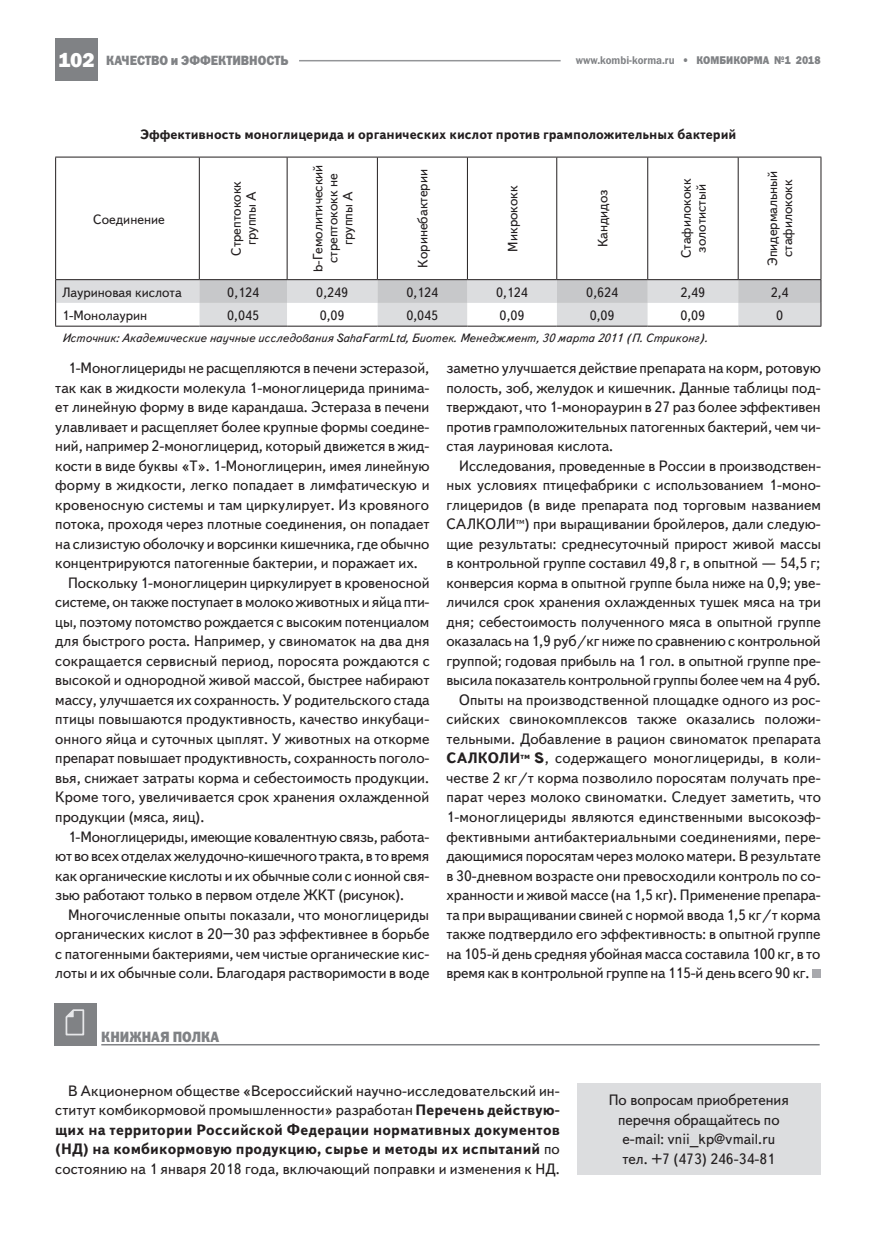
<style>
.page{position:relative;width:893px;height:1234px;background:#fff}
.page>*{position:absolute;margin:0;border:0;box-sizing:border-box;transform-origin:0 0}
.Osnovnoy_text-10-13{font:15px/19.5px "Text Book C";color:#231f20;text-align:justify}
.Zagolovok{font:15px "Franklin Gothic Heavy C";color:#808285;scale:.9 1}
.Tablica_new{font:13.5px/15px "Text Book C";color:#231f20;text-align:center}
.Zagolovok_Tablitsa_n{font:700 13.5px "Text Book C";color:#231f20}
.t1{font:13.5px "Franklin Gothic Heavy C";color:#808285;scale:.9 1}
.Tablica_new-2{font:italic 12px "Text Book C";color:#231f20}
.t2{font:11.25px "Franklin Gothic Demi C";color:#808285;scale:.9 1}
.t3{font:11.25px "Franklin Gothic Heavy C";color:#808285;scale:.9 1}
.s1{font-family:"Franklin Gothic";font-weight:800;font-size:21px;color:#fff}
.s2{font-family:"Franklin Gothic Heavy C"}
.s3{font-weight:700}
</style>
<div class="page">
<div style="left:55px;top:39px;width:43px;height:42px;background:#808285"></div>
<hr style="left:299px;top:60px;width:262px;height:1px;background:#939598">
<div style="left:577px;top:1082px;width:244px;height:92px;background:#dcdddf"></div>
<svg style="left:55px;top:279px;width:767px;height:47px"></svg>
<hr style="left:55px;top:326px;width:144px;height:1px;background:#231f20">
<hr style="left:199px;top:326px;width:88px;height:1px;background:#231f20">
<hr style="left:287px;top:326px;width:90px;height:1px;background:#231f20">
<hr style="left:377px;top:326px;width:90px;height:1px;background:#231f20">
<hr style="left:467px;top:326px;width:90px;height:1px;background:#231f20">
<hr style="left:557px;top:326px;width:91px;height:1px;background:#231f20">
<hr style="left:648px;top:326px;width:90px;height:1px;background:#231f20">
<hr style="left:738px;top:326px;width:83px;height:1px;background:#231f20">
<hr style="left:55px;top:157px;width:144px;height:1px;background:#231f20">
<hr style="left:55px;top:157px;width:1px;height:122px;background:#231f20">
<hr style="left:199px;top:157px;width:88px;height:1px;background:#231f20">
<hr style="left:199px;top:157px;width:1px;height:122px;background:#231f20">
<hr style="left:287px;top:157px;width:90px;height:1px;background:#231f20">
<hr style="left:287px;top:157px;width:1px;height:122px;background:#231f20">
<hr style="left:377px;top:157px;width:90px;height:1px;background:#231f20">
<hr style="left:377px;top:157px;width:1px;height:122px;background:#231f20">
<hr style="left:467px;top:157px;width:90px;height:1px;background:#231f20">
<hr style="left:467px;top:157px;width:1px;height:122px;background:#231f20">
<hr style="left:557px;top:157px;width:91px;height:1px;background:#231f20">
<hr style="left:556px;top:157px;width:1px;height:122px;background:#231f20">
<hr style="left:648px;top:157px;width:90px;height:1px;background:#231f20">
<hr style="left:647px;top:157px;width:1px;height:122px;background:#231f20">
<hr style="left:738px;top:157px;width:83px;height:1px;background:#231f20">
<hr style="left:738px;top:157px;width:1px;height:122px;background:#231f20">
<hr style="left:821px;top:157px;width:1px;height:122px;background:#231f20">
<hr style="left:55px;top:279px;width:144px;height:1px;background:#231f20">
<hr style="left:199px;top:279px;width:88px;height:1px;background:#231f20">
<hr style="left:287px;top:279px;width:90px;height:1px;background:#231f20">
<hr style="left:377px;top:279px;width:90px;height:1px;background:#231f20">
<hr style="left:467px;top:279px;width:90px;height:1px;background:#231f20">
<hr style="left:557px;top:279px;width:91px;height:1px;background:#231f20">
<hr style="left:648px;top:279px;width:90px;height:1px;background:#231f20">
<hr style="left:738px;top:279px;width:83px;height:1px;background:#231f20">
<div style="left:812px;top:969px;width:9px;height:8px;background:#a8a9ad"></div>
<div style="left:54px;top:1002px;width:43px;height:43px;background:#808285"></div>
<svg style="left:66px;top:1009px;width:19px;height:27px"></svg>
<hr style="left:101px;top:1043px;width:719px;height:2px;background:#808285">
<p class="t1" style="left:58px;top:53px;width:258px"><span class="s1">102</span> качество и эффективность</p>
<p class="t2" style="left:576px;top:54px;width:176px">www.kombi-korma.ru <span class="s2">• КОМБИКО</span></p>
<p class="t3" style="left:747px;top:54px;width:83px">РМА №1 2018</p>
<p class="Zagolovok_Tablitsa_n" style="left:140px;top:126px;width:598px">Эффективность моноглицерида и органических кислот против грамположительных бактерий</p>
<p class="Tablica_new" style="left:93px;top:212px;width:73px">Соединение</p>
<p class="Tablica_new" style="left:229px;top:256px;width:77px;rotate:-90deg">Стрептококк</p>
<p class="Tablica_new" style="left:244px;top:245px;width:55px;rotate:-90deg">группы А</p>
<p class="Tablica_new" style="left:311px;top:272px;width:109px;rotate:-90deg">b-Гемолитический стрептококк не группы A</p>
<p class="Tablica_new" style="left:416px;top:267px;width:100px;rotate:-90deg">Коринебактерии</p>
<p class="Tablica_new" style="left:505px;top:251px;width:68px;rotate:-90deg">Микрококк</p>
<p class="Tablica_new" style="left:596px;top:247px;width:59px;rotate:-90deg">Кандидоз</p>
<p class="Tablica_new" style="left:679px;top:258px;width:81px;rotate:-90deg">Стафилококк золотистый</p>
<p class="Tablica_new" style="left:765px;top:266px;width:97px;rotate:-90deg">Эпидермальный стафилококк</p>
<p class="Tablica_new" style="left:62px;top:284px;width:121px">Лауриновая кислота</p>
<p class="Tablica_new" style="left:227px;top:284px;width:33px">0,124</p>
<p class="Tablica_new" style="left:316px;top:284px;width:33px">0,249</p>
<p class="Tablica_new" style="left:406px;top:284px;width:33px">0,124</p>
<p class="Tablica_new" style="left:496px;top:284px;width:33px">0,124</p>
<p class="Tablica_new" style="left:586px;top:284px;width:33px">0,624</p>
<p class="Tablica_new" style="left:680px;top:284px;width:26px">2,49</p>
<p class="Tablica_new" style="left:771px;top:284px;width:19px">2,4</p>
<p class="Tablica_new" style="left:62px;top:308px;width:87px">1-Монолаурин</p>
<p class="Tablica_new" style="left:227px;top:308px;width:33px">0,045</p>
<p class="Tablica_new" style="left:320px;top:308px;width:26px">0,09</p>
<p class="Tablica_new" style="left:406px;top:308px;width:33px">0,045</p>
<p class="Tablica_new" style="left:500px;top:308px;width:26px">0,09</p>
<p class="Tablica_new" style="left:590px;top:308px;width:26px">0,09</p>
<p class="Tablica_new" style="left:680px;top:308px;width:26px">0,09</p>
<p class="Tablica_new" style="left:776px;top:308px;width:9px">0</p>
<p class="Tablica_new-2" style="left:62px;top:331px;width:647px">Источник: Академические научные исследования SahaFarmLtd, Биотек. Менеджмент, 30 марта 2011 (П. Стриконг).</p>
<p class="Osnovnoy_text-10-13" style="left:446px;top:358px;width:376px">заметно улучшается действие препарата на корм, ротовую полость, зоб, желудок и кишечник. Данные таблицы под&shy;тверждают, что 1-монораурин в 27 раз более эффективен против грамположительных патогенных бактерий, чем чи&shy;стая лауриновая кислота.</p>
<p class="Osnovnoy_text-10-13" style="left:459px;top:456px;width:363px">Исследования, проведенные в России в производствен-</p>
<p class="Osnovnoy_text-10-13" style="left:446px;top:475px;width:376px">ных условиях птицефабрики с использованием 1-моно&shy;глицеридов (в виде препарата под торговым названием САЛКОЛИ<sup>тм</sup>) при выращивании бройлеров, дали следую&shy;щие результаты: среднесуточный прирост живой массы</p>
<p class="Osnovnoy_text-10-13" style="left:446px;top:553px;width:376px">в контрольной группе составил 49,8 г, в опытной — 54,5 г; конверсия корма в опытной группе была ниже на 0,9; уве&shy;личился срок хранения охлажденных тушек мяса на три дня; себестоимость полученного мяса в опытной группе оказалась на 1,9 руб/кг ниже по сравнению с контрольной группой; годовая прибыль на 1 гол. в опытной группе пре&shy;высила показатель контрольной группы более чем на 4 руб.</p>
<p class="Osnovnoy_text-10-13" style="left:446px;top:690px;width:376px;text-align:right">Опыты на производственной площадке одного из рос&shy;сийских свинокомплексов также оказались положи-</p>
<p class="Osnovnoy_text-10-13" style="left:446px;top:729px;width:376px">тельными. Добавление в рацион свиноматок препарата</p>
<p class="Osnovnoy_text-10-13" style="left:446px;top:748px;width:376px"><span class="s3">САЛКОЛИ</span><sup>тм</sup> <span class="s3">S</span>, содержащего моноглицериды, в коли&shy;честве 2 кг/т корма позволило поросятам получать пре&shy;парат через молоко свиноматки. Следует заметить, что 1-моноглицериды являются единственными высокоэф&shy;фективными антибактериальными соединениями, пере&shy;дающимися поросятам через молоко матери. В результате в 30-дневном возрасте они превосходили контроль по со&shy;хранности и живой массе (на 1,5 кг). Применение препара&shy;та при выращивании свиней с нормой ввода 1,5 кг/т корма также подтвердило его эффективность: в опытной группе на 105-й день средняя убойная масса составила 100 кг, в то время как в контрольной группе на 115-й день всего 90 кг.</p>
<p class="Osnovnoy_text-10-13" style="left:55px;top:358px;width:376px;text-indent:13px">1-Моноглицериды не расщепляются в печени эстеразой, так как в жидкости молекула 1-моноглицерида принима&shy;ет линейную форму в виде карандаша. Эстераза в печени улавливает и расщепляет более крупные формы соедине&shy;ний, например 2-моноглицерид, который движется в жид&shy;кости в виде буквы «Т». 1-Моноглицерин, имея линейную форму в жидкости, легко попадает в лимфатическую и кровеносную системы и там циркулирует. Из кровяного потока, проходя через плотные соединения, он попадает на слизистую оболочку и ворсинки кишечника, где обычно концентрируются патогенные бактерии, и поражает их.</p>
<p class="Osnovnoy_text-10-13" style="left:55px;top:573px;width:376px;text-indent:13px">Поскольку 1-моноглицерин циркулирует в кровеносной системе, он также поступает в молоко животных и яйца пти&shy;цы, поэтому потомство рождается с высоким потенциалом для быстрого роста. Например, у свиноматок на два дня сокращается сервисный период, поросята рождаются с высокой и однородной живой массой, быстрее набирают массу, улучшается их сохранность. У родительского стада птицы повышаются продуктивность, качество инкубаци&shy;онного яйца и суточных цыплят. У животных на откорме препарат повышает продуктивность, сохранность поголо&shy;вья, снижает затраты корма и себестоимость продукции.<br>Кроме того, увеличивается срок хранения охлажденной продукции (мяса, яиц).</p>
<p class="Osnovnoy_text-10-13" style="left:55px;top:826px;width:376px;text-indent:13px">1-Моноглицериды, имеющие ковалентную связь, работа&shy;ют во всех отделах желудочно-кишечного тракта, в то время как органические кислоты и их обычные соли с ионной свя&shy;зью работают только в первом отделе ЖКТ (рисунок).</p>
<p class="Osnovnoy_text-10-13" style="left:55px;top:904px;width:376px;text-indent:13px">Многочисленные опыты показали, что моноглицериды органических кислот в 20–30 раз эффективнее в борьбе с патогенными бактериями, чем чистые органические кис&shy;лоты и их обычные соли. Благодаря растворимости в воде</p>
<p class="Zagolovok" style="left:101px;top:1027px;width:133px">книжная полка</p>
<p class="Osnovnoy_text-10-13" style="left:55px;top:1080px;width:506px;text-indent:13px">В Акционерном обществе «Всероссийский научно-исследовательский ин&shy;ститут комбикормовой промышленности» разработан <span class="s3">Перечень действую&shy;щих на территории Российской Федерации нормативных документов (НД) на комбикормовую продукцию, сырье и методы их испытаний</span> по состоянию на 1 января 2018 года, включающий поправки и изменения к НД.</p>
<p class="Osnovnoy_text-10-13" style="left:609px;top:1090px;width:182px;text-align:center">По вопросам приобретения перечня обращайтесь по</p>
<p class="Osnovnoy_text-10-13" style="left:622px;top:1129px;width:154px">e-mail: vnii_kp@vmail.ru</p>
<p class="Osnovnoy_text-10-13" style="left:622px;top:1148px;width:154px">тел. +7 (473) 246-34-81</p>
</div>
